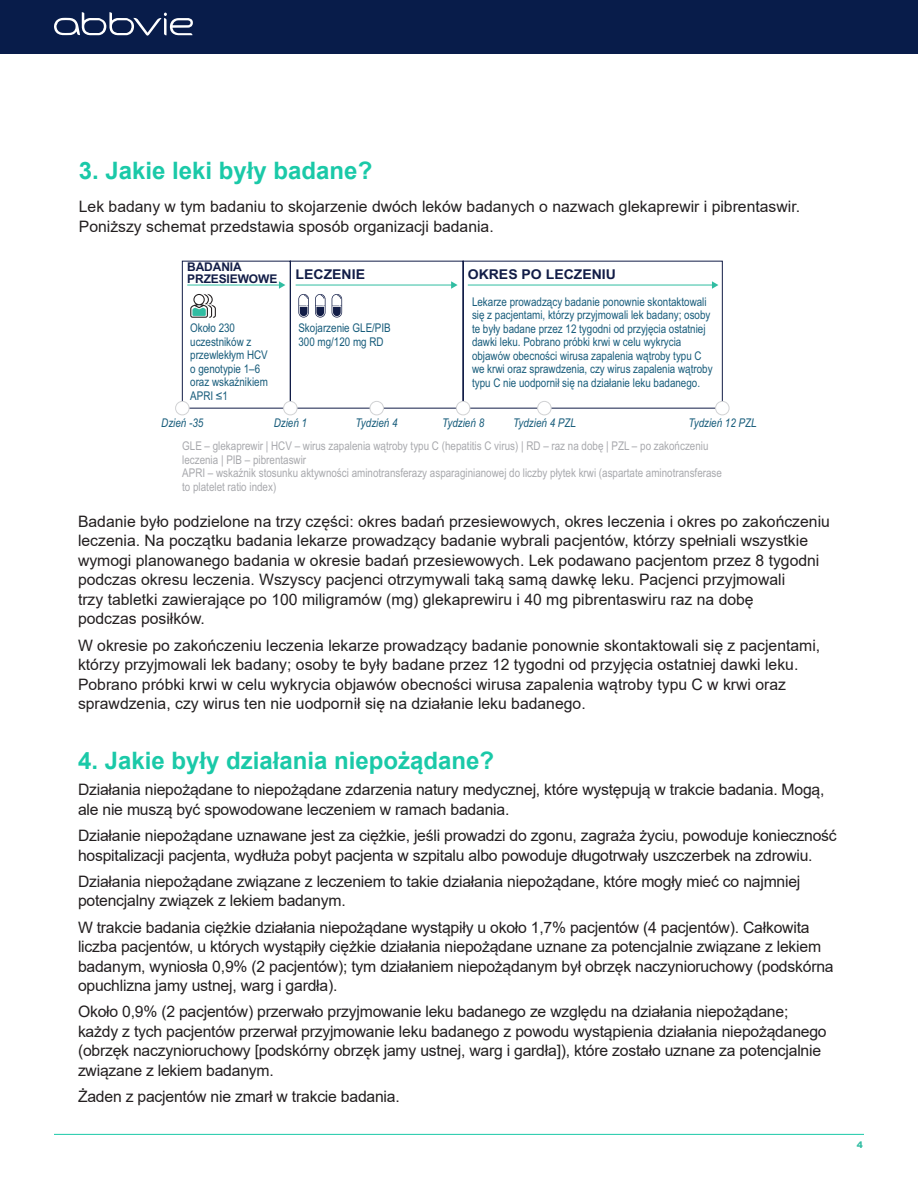
<style>
.page{position:relative;width:918px;height:1188px;background:#fff}
.page>*{position:absolute;margin:0;border:0;box-sizing:border-box;transform-origin:0 0}
.t1{font:700 24px "Arial";color:#1ac9a8}
.t2{font:15.75px/19.5px "Arial";letter-spacing:-.015em;color:#231f20}
.t3{font:700 13.5px "Arial";color:#121d47;scale:1.04 1}
.t4{font:12px/13.5px "Arial Narrow";color:#175c7b}
.t5{font:12px/13.5px "Arial Narrow";color:#a8a9ad}
.t6{font:italic 12px "Arial Narrow";color:#175c7b}
.t7{font:700 12px/12px "Arial";letter-spacing:-.01em;color:#121d47}
.t8{font:900 9px "Arial";color:#33bda3}
</style>
<div class="page">
<div style="left:0;top:0;width:918px;height:54px;background:#081c4a"></div>
<hr style="left:54px;top:1134px;width:810px;height:1px;background:#1ac9a8">
<svg style="left:54px;top:12px;width:139px;height:24px"></svg>
<svg style="left:182px;top:260px;width:541px;height:149px"></svg>
<svg style="left:315px;top:294px;width:11px;height:24px"></svg>
<svg style="left:298px;top:294px;width:11px;height:24px"></svg>
<svg style="left:332px;top:294px;width:10px;height:24px"></svg>
<svg style="left:190px;top:294px;width:26px;height:24px"></svg>
<hr style="left:187px;top:285px;width:93px;height:1px;background:#31bda2">
<svg style="left:279px;top:281px;width:6px;height:8px"></svg>
<hr style="left:296px;top:285px;width:156px;height:1px;background:#31bda2">
<svg style="left:451px;top:281px;width:7px;height:8px"></svg>
<hr style="left:468px;top:285px;width:245px;height:1px;background:#31bda2">
<svg style="left:712px;top:281px;width:6px;height:8px"></svg>
<div style="left:176px;top:401px;width:13px;height:14px;background:#fff;border-radius:50%"></div>
<div style="left:175px;top:401px;width:14px;height:14px;border:1px solid #d1d2d4;border-radius:50%"></div>
<div style="left:284px;top:401px;width:13px;height:14px;background:#fff;border-radius:50%"></div>
<div style="left:283px;top:401px;width:14px;height:14px;border:1px solid #d1d2d4;border-radius:50%"></div>
<div style="left:370px;top:401px;width:14px;height:14px;background:#fff;border-radius:50%"></div>
<div style="left:370px;top:401px;width:14px;height:14px;border:1px solid #d1d2d4;border-radius:50%"></div>
<div style="left:456px;top:401px;width:14px;height:14px;background:#fff;border-radius:50%"></div>
<div style="left:456px;top:401px;width:14px;height:14px;border:1px solid #d1d2d4;border-radius:50%"></div>
<div style="left:538px;top:401px;width:13px;height:14px;background:#fff;border-radius:50%"></div>
<div style="left:537px;top:401px;width:15px;height:14px;border:1px solid #d1d2d4;border-radius:50%"></div>
<div style="left:716px;top:401px;width:13px;height:14px;background:#fff;border-radius:50%"></div>
<div style="left:715px;top:401px;width:14px;height:14px;border:1px solid #d1d2d4;border-radius:50%"></div>
<h1 class="t1" style="left:79px;top:154px;width:295px">3. Jakie leki były badane?</h1>
<p class="t2" style="left:79px;top:197px;width:723px">Lek badany w tym badaniu to skojarzenie dwóch leków badanych o nazwach glekaprewir i pibrentaswir.<br>Poniższy schemat przedstawia sposób organizacji badania.</p>
<p class="t7" style="left:187px;top:261px;width:92px">BADANIA<br>PRZESIEWOWE</p>
<p class="t3" style="left:296px;top:265px;width:68px">LECZENIE</p>
<p class="t3" style="left:468px;top:265px;width:144px">OKRES PO LECZENIU</p>
<p class="t4" style="left:472px;top:294px;width:242px">Lekarze prowadzący badanie ponownie skontaktowali się z pacjentami, którzy przyjmowali lek badany; osoby te były badane przez 12 tygodni od przyjęcia ostatniej dawki leku. Pobrano próbki krwi w celu wykrycia objawów obecności wirusa zapalenia wątroby typu C we krwi oraz sprawdzenia, czy wirus zapalenia wątroby typu C nie uodpornił się na działanie leku badanego.</p>
<p class="t4" style="left:190px;top:321px;width:79px">Około 230 uczestników z przewlekłym HCV o genotypie 1–6 oraz wskaźnikiem<br>APRI ≤1</p>
<p class="t6" style="left:161px;top:415px;width:44px">Dzień -35</p>
<p class="t6" style="left:274px;top:415px;width:35px">Dzień 1</p>
<p class="t6" style="left:356px;top:415px;width:43px">Tydzień 4</p>
<p class="t6" style="left:442px;top:415px;width:44px">Tydzień 8</p>
<p class="t6" style="left:513px;top:415px;width:64px">Tydzień 4 PZL</p>
<p class="t6" style="left:688px;top:415px;width:70px">Tydzień 12 PZL</p>
<p class="t4" style="left:298px;top:321px;width:94px">Skojarzenie GLE/PIB<br>300 mg/120 mg RD</p>
<p class="t5" style="left:182px;top:439px;width:541px">GLE – glekaprewir | HCV – wirus zapalenia wątroby typu C (hepatitis C virus) | RD – raz na dobę | PZL – po zakończeniu leczenia | PIB – pibrentaswir<br>APRI – wskaźnik stosunku aktywności aminotransferazy asparaginianowej do liczby płytek krwi (aspartate aminotransferase to platelet ratio index)</p>
<p class="t2" style="left:78px;top:511px;width:753px">Badanie było podzielone na trzy części: okres badań przesiewowych, okres leczenia i okres po zakończeniu leczenia. Na początku badania lekarze prowadzący badanie wybrali pacjentów, którzy spełniali wszystkie wymogi planowanego badania w okresie badań przesiewowych. Lek podawano pacjentom przez 8 tygodni podczas okresu leczenia. Wszyscy pacjenci otrzymywali taką samą dawkę leku. Pacjenci przyjmowali<br>trzy tabletki zawierające po 100 miligramów (mg) glekaprewiru i 40 mg pibrentaswiru raz na dobę<br>podczas posiłków.</p>
<p class="t2" style="left:78px;top:635px;width:744px">W okresie po zakończeniu leczenia lekarze prowadzący badanie ponownie skontaktowali się z pacjentami, którzy przyjmowali lek badany; osoby te były badane przez 12 tygodni od przyjęcia ostatniej dawki leku.<br>Pobrano próbki krwi w celu wykrycia objawów obecności wirusa zapalenia wątroby typu C w krwi oraz sprawdzenia, czy wirus ten nie uodpornił się na działanie leku badanego.</p>
<h1 class="t1" style="left:78px;top:744px;width:418px">4. Jakie były działania niepożądane?</h1>
<p class="t2" style="left:78px;top:780px;width:748px">Działania niepożądane to niepożądane zdarzenia natury medycznej, które występują w trakcie badania. Mogą, ale nie muszą być spowodowane leczeniem w ramach badania.</p>
<p class="t2" style="left:78px;top:826px;width:760px">Działanie niepożądane uznawane jest za ciężkie, jeśli prowadzi do zgonu, zagraża życiu, powoduje konieczność hospitalizacji pacjenta, wydłuża pobyt pacjenta w szpitalu albo powoduje długotrwały uszczerbek na zdrowiu.</p>
<p class="t2" style="left:78px;top:871px;width:724px">Działania niepożądane związane z leczeniem to takie działania niepożądane, które mogły mieć co najmniej potencjalny związek z lekiem badanym.</p>
<p class="t2" style="left:78px;top:917px;width:757px">W trakcie badania ciężkie działania niepożądane wystąpiły u około 1,7% pacjentów (4 pacjentów). Całkowita liczba pacjentów, u których wystąpiły ciężkie działania niepożądane uznane za potencjalnie związane z lekiem badanym, wyniosła 0,9% (2 pacjentów); tym działaniem niepożądanym był obrzęk naczynioruchowy (podskórna opuchlizna jamy ustnej, warg i gardła).</p>
<p class="t2" style="left:78px;top:1002px;width:750px">Około 0,9% (2 pacjentów) przerwało przyjmowanie leku badanego ze względu na działania niepożądane; każdy z tych pacjentów przerwał przyjmowanie leku badanego z powodu wystąpienia działania niepożądanego (obrzęk naczynioruchowy [podskórny obrzęk jamy ustnej, warg i gardła]), które zostało uznane za potencjalnie związane z lekiem badanym.</p>
<p class="t2" style="left:78px;top:1087px;width:323px">Żaden z pacjentów nie zmarł w trakcie badania.</p>
<p class="t8" style="left:857px;top:1139px;width:8px">4</p>
</div>
